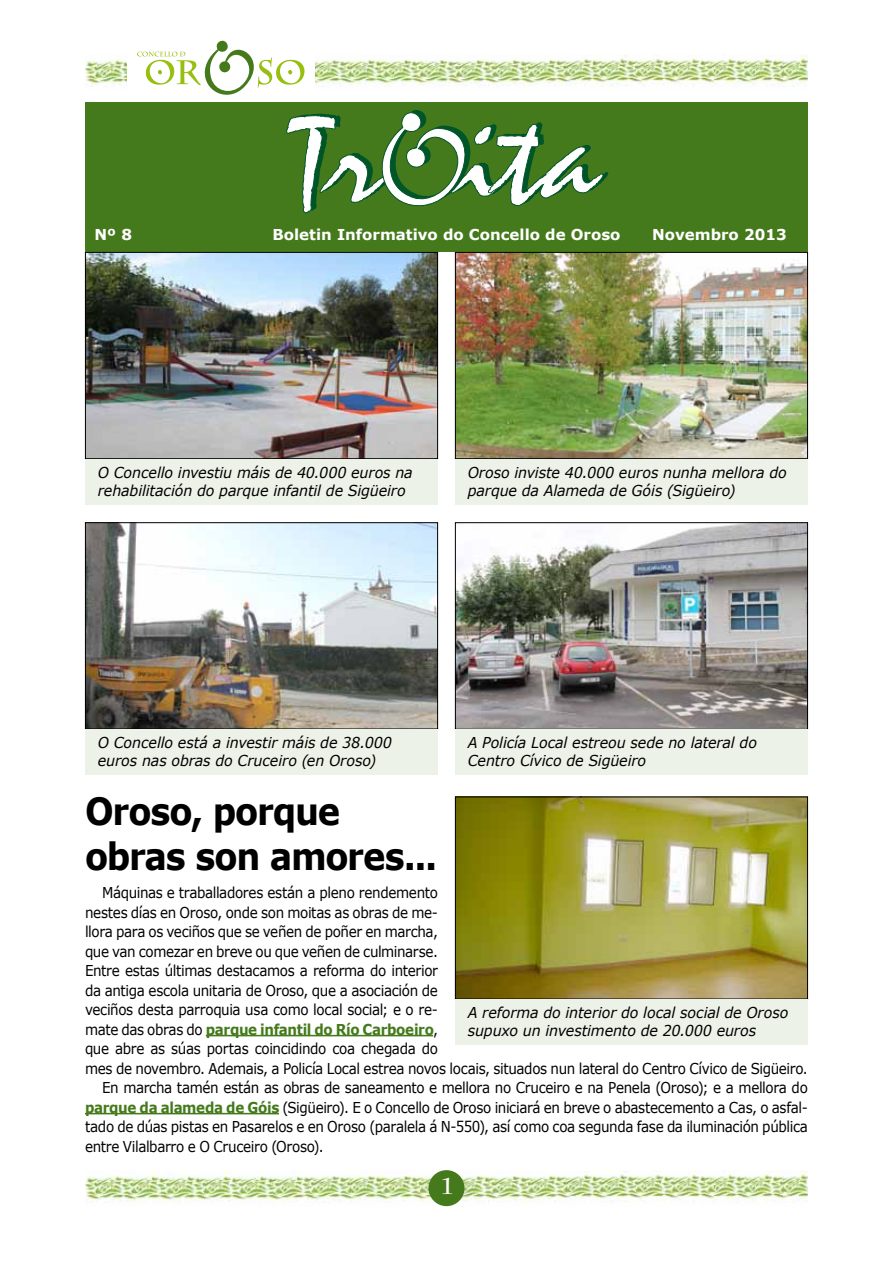
<style>
.page{position:relative;width:893px;height:1263px;background:#fff}
.page>*{position:absolute;margin:0;border:0;box-sizing:border-box;transform-origin:0 0}
.t1{font:700 37.5px/45px "Verdana";letter-spacing:-.035em;color:#000;scale:.9 1}
.t2{font:700 22.5px "Charlemagne Std";color:#fff}
.t3{font:15px "Verdana";letter-spacing:-.025em;color:#000;scale:.9 1}
.t4{font:italic 15px/18px "Verdana";letter-spacing:-.01em;color:#000;scale:.95 1}
.t5{font:700 15px "Verdana";color:#fff}
.t6{font:700 15px "Verdana";letter-spacing:-.025em;color:#457a1c;scale:.9 1}
.s1{font-weight:400;color:#000}
.s2{font-weight:700;color:#457a1c}
</style>
<div class="page">
<img style="left:85px;top:1170px;width:723px;height:36px">
<div style="left:429px;top:1171px;width:35px;height:34px;background:#457a1c;border-radius:50%"></div>
<div style="left:428px;top:1170px;width:36px;height:36px;border:2px solid #457a1c;border-radius:50%"></div>
<img style="left:85px;top:54px;width:723px;height:33px">
<div style="left:128px;top:41px;width:187px;height:54px;background:#fff"></div>
<svg style="left:137px;top:41px;width:167px;height:54px"></svg>
<div style="left:85px;top:103px;width:723px;height:149px;background:#457a1c"></div>
<svg style="left:286px;top:110px;width:322px;height:104px"></svg>
<hr style="left:206px;top:1035px;width:227px;height:1px;background:#457a1c">
<hr style="left:85px;top:1113px;width:194px;height:1px;background:#457a1c">
<img style="left:87px;top:254px;width:349px;height:203px">
<div style="left:85px;top:252px;width:353px;height:207px;border:1px solid #000"></div>
<img style="left:457px;top:254px;width:349px;height:203px">
<div style="left:455px;top:252px;width:353px;height:207px;border:1px solid #000"></div>
<div style="left:455px;top:459px;width:353px;height:45px;background:#ecf2e8"></div>
<div style="left:85px;top:459px;width:353px;height:45px;background:#ecf2e8"></div>
<img style="left:87px;top:524px;width:349px;height:203px">
<div style="left:85px;top:522px;width:353px;height:207px;border:1px solid #000"></div>
<img style="left:457px;top:524px;width:349px;height:203px">
<div style="left:455px;top:522px;width:353px;height:207px;border:1px solid #000"></div>
<div style="left:455px;top:729px;width:353px;height:45px;background:#ecf2e8"></div>
<div style="left:85px;top:729px;width:353px;height:45px;background:#ecf2e8"></div>
<img style="left:457px;top:798px;width:349px;height:199px">
<div style="left:455px;top:796px;width:353px;height:203px;border:1px solid #000"></div>
<div style="left:455px;top:999px;width:353px;height:45px;background:#ecf2e8"></div>
<p class="t5" style="left:95px;top:225px;width:39px">Nº 8</p>
<p class="t5" style="left:272px;top:225px;width:350px">Boletin Informativo do Concello de Oroso</p>
<p class="t5" style="left:652px;top:225px;width:136px">Novembro 2013</p>
<p class="t4" style="left:98px;top:463px;width:333px">O Concello investiu máis de 40.000 euros na rehabilitación do parque infantil de Sigüeiro</p>
<p class="t4" style="left:468px;top:463px;width:337px">Oroso inviste 40.000 euros nunha mellora do parque da Alameda de Góis (Sigüeiro)</p>
<p class="t4" style="left:98px;top:733px;width:311px">O Concello está a investir máis de 38.000 euros nas obras do Cruceiro (en Oroso)</p>
<h1 class="t1" style="left:85px;top:788px;width:393px">Oroso, porque obras son amores...</h1>
<p class="t4" style="left:468px;top:733px;width:306px">A Policía Local estreou sede no lateral do<br>Centro Cívico de Sigüeiro</p>
<p class="t3" style="left:102px;top:883px;width:375px">Máquinas e traballadores están a pleno rendemento</p>
<p class="t3" style="left:85px;top:902px;width:394px">nestes días en Oroso, onde son moitas as obras de me-</p>
<p class="t3" style="left:85px;top:922px;width:394px">llora para os veciños que se veñen de poñer en marcha,</p>
<p class="t3" style="left:85px;top:941px;width:394px">que van comezar en breve ou que veñen de culminarse.</p>
<p class="t3" style="left:85px;top:961px;width:394px">Entre estas últimas destacamos a reforma do interior</p>
<p class="t3" style="left:85px;top:980px;width:394px">da antiga escola unitaria de Oroso, que a asociación de</p>
<p class="t3" style="left:85px;top:1000px;width:394px">veciños desta parroquia usa como local social; e o re-</p>
<p class="t6" style="left:85px;top:1019px;width:394px"><span class="s1">mate das obras do</span> parque infantil do Río Carboeiro<span class="s1">,</span></p>
<p class="t3" style="left:85px;top:1039px;width:394px">que abre as súas portas coincidindo coa chegada do</p>
<p class="t3" style="left:85px;top:1058px;width:804px">mes de novembro. Ademais, a Policía Local estrea novos locais, situados nun lateral do Centro Cívico de Sigüeiro.</p>
<p class="t3" style="left:102px;top:1078px;width:786px">En marcha tamén están as obras de saneamento e mellora no Cruceiro e na Penela (Oroso); e a mellora do</p>
<p class="t3" style="left:85px;top:1097px;width:805px"><span class="s2">parque da alameda de Góis</span> (Sigüeiro). E o Concello de Oroso iniciará en breve o abastecemento a Cas, o asfal-</p>
<p class="t3" style="left:85px;top:1117px;width:805px">tado de dúas pistas en Pasarelos e en Oroso (paralela á N-550), así como coa segunda fase da iluminación pública</p>
<p class="t3" style="left:85px;top:1136px;width:267px">entre Vilalbarro e O Cruceiro (Oroso).</p>
<p class="t4" style="left:468px;top:1003px;width:339px">A reforma do interior do local social de Oroso supuxo un investimento de 20.000 euros</p>
<h2 class="t2" style="left:442px;top:1173px;width:12px">1</h2>
</div>
